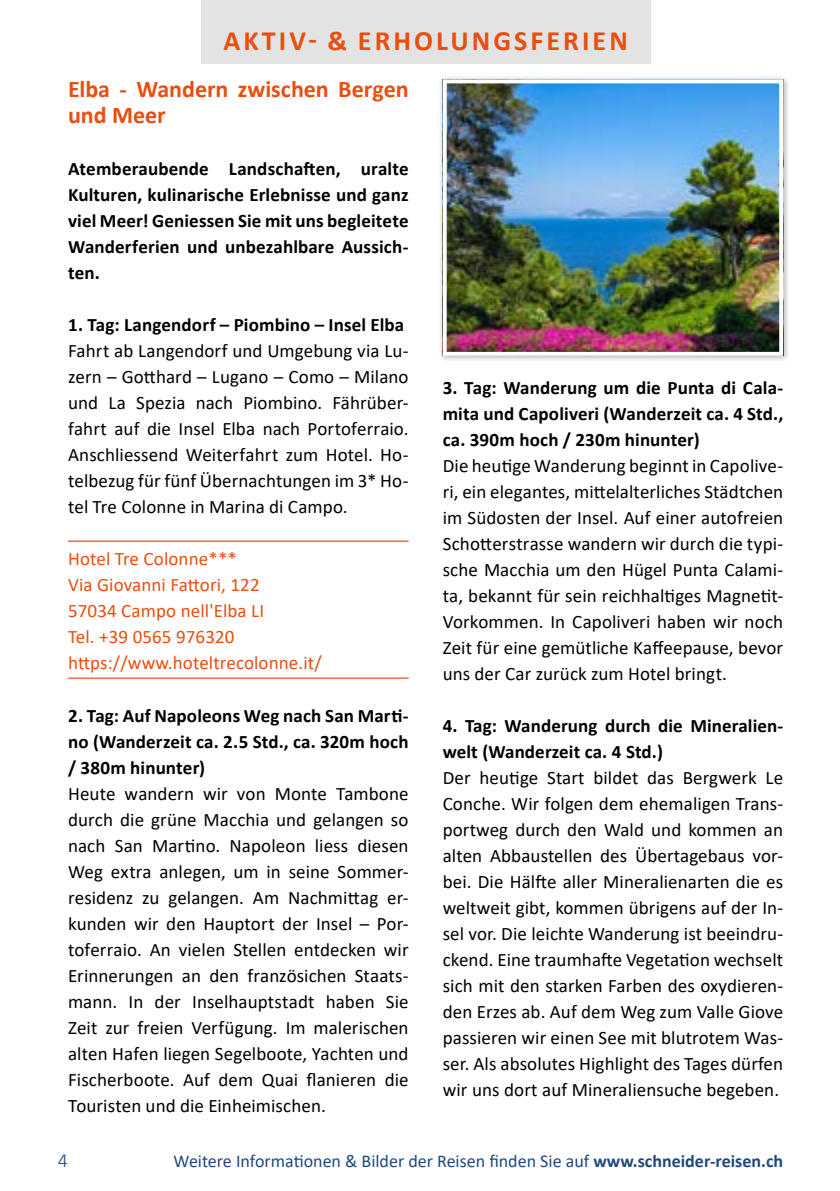
<style>
.page{position:relative;width:840px;height:1191px;background:#fff}
.page>*{position:absolute;margin:0;border:0;box-sizing:border-box;transform-origin:0 0}
.t1{font:700 28px "Calibri";letter-spacing:.11em;color:#e94e0f}
.t2{font:700 24px/26px "Calibri";color:#e94e0f}
.t3{font:300 20px "Calibri";color:#1f497d}
.t4{font:19px/26px "Calibri";letter-spacing:.005em;color:#000;text-align:justify}
.t5{font:700 19px/26px "Calibri";letter-spacing:.005em;color:#000;text-align:justify}
.t6{font:19px/26px "Calibri";letter-spacing:.005em;color:#e94e0f}
.t7{font:18px "Calibri";color:#1f497d}
.s1{font-weight:700}
</style>
<div class="page">
<div style="left:201px;top:0;width:449px;height:63px;background:#e3e3e3"></div>
<hr style="left:68px;top:540px;width:340px;height:2px;background:#e94e0f">
<hr style="left:68px;top:677px;width:340px;height:2px;background:#e94e0f">
<div style="left:438px;top:75px;width:350px;height:286px;background:#000;opacity:.3"></div>
<img style="left:447px;top:84px;width:330px;height:267px">
<div style="left:442px;top:79px;width:340px;height:277px;border:4px solid #fff"></div>
<h1 class="t1" style="left:223px;top:21px;width:405px">AKTIV- &amp; ERHOLUNGSFERIEN</h1>
<p class="t2" style="left:68px;top:76px;width:342px">Elba - Wandern zwischen Bergen und Meer</p>
<p class="t5" style="left:68px;top:156px;width:342px">Atemberaubende Landschaften, uralte Kulturen, kulinarische Erlebnisse und ganz viel Meer! Geniessen Sie mit uns begleitete Wanderferien und unbezahlbare Aussich&shy;ten.</p>
<p class="t5" style="left:68px;top:312px;width:337px">1. Tag: Langendorf – Piombino – Insel Elba</p>
<p class="t4" style="left:68px;top:338px;width:342px">Fahrt ab Langendorf und Umgebung via Lu&shy;zern – Gotthard – Lugano – Como – Milano und La Spezia nach Piombino. Fährüber&shy;fahrt auf die Insel Elba nach Portoferraio.<br>Anschliessend Weiterfahrt zum Hotel. Ho&shy;telbezug für fünf Übernachtungen im 3* Ho&shy;tel Tre Colonne in Marina di Campo.</p>
<p class="t6" style="left:68px;top:545px;width:255px">Hotel Tre Colonne***<br>Via Giovanni Fattori, 122<br>57034 Campo nell'Elba LI<br>Tel. +39 0565 976320 https://www.hoteltrecolonne.it/</p>
<p class="t5" style="left:68px;top:702px;width:342px">2. Tag: Auf Napoleons Weg nach San Marti&shy;no (Wanderzeit ca. 2.5 Std., ca. 320m hoch / 380m hinunter)</p>
<p class="t4" style="left:68px;top:779px;width:342px">Heute wandern wir von Monte Tambone durch die grüne Macchia und gelangen so nach San Martino. Napoleon liess diesen Weg extra anlegen, um in seine Sommer&shy;residenz zu gelangen. Am Nachmittag er&shy;kunden wir den Hauptort der Insel – Por&shy;toferraio. An vielen Stellen entdecken wir Erinnerungen an den französichen Staats&shy;mann. In der Inselhauptstadt haben Sie Zeit zur freien Verfügung. Im malerischen alten Hafen liegen Segelboote, Yachten und Fischerboote. Auf dem Quai flanieren die Touristen und die Einheimischen.</p>
<p class="t5" style="left:442px;top:374px;width:342px">3. Tag: Wanderung um die Punta di Cala&shy;mita und Capoliveri (Wanderzeit ca. 4 Std., ca. 390m hoch / 230m hinunter)</p>
<p class="t4" style="left:442px;top:452px;width:342px">Die heutige Wanderung beginnt in Capolive&shy;ri, ein elegantes, mittelalterliches Städtchen im Südosten der Insel. Auf einer autofreien Schotterstrasse wandern wir durch die typi&shy;sche Macchia um den Hügel Punta Calami&shy;ta, bekannt für sein reichhaltiges Magnetit-Vorkommen. In Capoliveri haben wir noch Zeit für eine gemütliche Kaffeepause, bevor uns der Car zurück zum Hotel bringt.</p>
<p class="t5" style="left:442px;top:712px;width:342px">4. Tag: Wanderung durch die Mineralien&shy;welt (Wanderzeit ca. 4 Std.)</p>
<p class="t4" style="left:442px;top:763px;width:342px">Der heutige Start bildet das Bergwerk Le Conche. Wir folgen dem ehemaligen Trans&shy;portweg durch den Wald und kommen an alten Abbaustellen des Übertagebaus vor&shy;bei. Die Hälfte aller Mineralienarten die es weltweit gibt, kommen übrigens auf der In&shy;sel vor. Die leichte Wanderung ist beeindru&shy;ckend. Eine traumhafte Vegetation wechselt sich mit den starken Farben des oxydieren&shy;den Erzes ab. Auf dem Weg zum Valle Giove passieren wir einen See mit blutrotem Was&shy;ser. Als absolutes Highlight des Tages dürfen wir uns dort auf Mineraliensuche begeben.</p>
<p class="t3" style="left:58px;top:1147px;width:12px">4</p>
<p class="t7" style="left:173px;top:1148px;width:610px">Weitere Informationen &amp; Bilder der Reisen finden Sie auf <span class="s1">www.schneider-reisen.ch</span></p>
</div>
